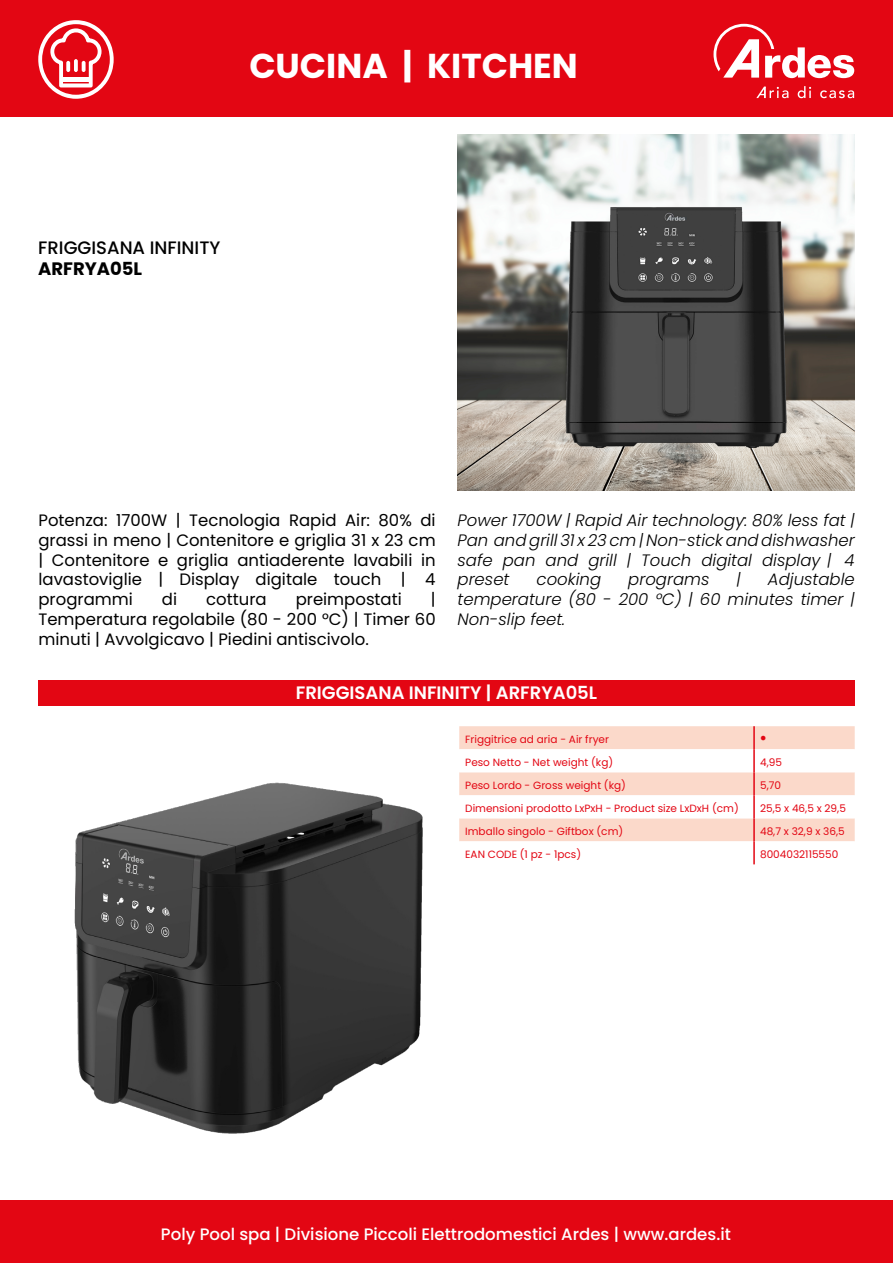
<style>
.page{position:relative;width:893px;height:1263px;background:#fff}
.page>*{position:absolute;margin:0;border:0;box-sizing:border-box;transform-origin:0 0}
.t1{font:700 34.5px "Poppins";color:#fff}
.t2{font:600 18px "Poppins";color:#fff}
.t3{font:500 18px "Poppins";color:#000}
.t4{font:700 18px "Poppins";color:#000}
.t5{font:16.5px/19.8px "Poppins";color:#000;text-align:justify}
.t6{font:italic 300 16.5px/19.8px "Poppins";color:#000;text-align:justify}
.t7{font:500 16.5px "Poppins";color:#fff}
.t8{font:10.5px "Poppins";color:#e30613}
.t9{font:10.5px "Impact";color:#e30613}
</style>
<div class="page">
<div style="left:0;top:0;width:893px;height:117px;background:#e30613"></div>
<svg style="left:713px;top:24px;width:141px;height:54px"></svg>
<svg style="left:756px;top:87px;width:32px;height:11px"></svg>
<svg style="left:798px;top:86px;width:13px;height:12px"></svg>
<svg style="left:820px;top:90px;width:34px;height:8px"></svg>
<svg style="left:38px;top:20px;width:76px;height:79px"></svg>
<hr style="left:61px;top:78px;width:30px;height:4px;background:#fff">
<svg style="left:66px;top:61px;width:4px;height:11px"></svg>
<svg style="left:74px;top:59px;width:4px;height:13px"></svg>
<svg style="left:82px;top:61px;width:4px;height:11px"></svg>
<div style="left:38px;top:680px;width:817px;height:26px;background:#e30613"></div>
<div style="left:459px;top:726px;width:396px;height:23px;background:#fbd9ca"></div>
<svg style="left:459px;top:772px;width:396px;height:69px;fill:#fbd9ca"></svg>
<hr style="left:753px;top:726px;width:2px;height:23px;background:#e30613">
<hr style="left:753px;top:749px;width:2px;height:23px;background:#e30613">
<hr style="left:753px;top:772px;width:2px;height:23px;background:#e30613">
<hr style="left:753px;top:795px;width:2px;height:23px;background:#e30613">
<hr style="left:753px;top:818px;width:2px;height:23px;background:#e30613">
<hr style="left:753px;top:841px;width:2px;height:23px;background:#e30613">
<div style="left:0;top:1200px;width:893px;height:63px;background:#e30613"></div>
<img style="left:74px;top:782px;width:349px;height:352px">
<img style="left:457px;top:135px;width:397px;height:356px">
<h1 class="t1" style="left:249px;top:46px;width:330px">CUCINA | KITCHEN</h1>
<p class="t3" style="left:38px;top:237px;width:184px">FRIGGISANA INFINITY</p>
<p class="t4" style="left:38px;top:259px;width:105px">ARFRYA05L</p>
<p class="t5" style="left:38px;top:510px;width:399px">Potenza: 1700W | Tecnologia Rapid Air: 80% di grassi in meno | Contenitore e griglia 31 x 23 cm | Contenitore e griglia antiaderente lavabili in lavastoviglie | Display digitale touch | 4 programmi</p>
<p class="t5" style="left:38px;top:589px;width:399px;text-indent:392px">| Temperatura regolabile (80 - 200 °C) | Timer 60 minuti | Avvolgicavo | Piedini antiscivolo.</p>
<p class="t5" style="left:162px;top:589px;width:17px">di</p>
<p class="t5" style="left:206px;top:589px;width:62px">cottura</p>
<p class="t5" style="left:296px;top:589px;width:108px">preimpostati</p>
<p class="t6" style="left:458px;top:510px;width:399px">Power 1700W | Rapid Air technology: 80% less fat | Pan and grill 31 x 23 cm | Non-stick and dishwasher safe pan and grill | Touch digital display | 4 preset</p>
<p class="t6" style="left:537px;top:570px;width:66px">cooking</p>
<p class="t6" style="left:628px;top:570px;width:83px">programs</p>
<p class="t6" style="left:736px;top:570px;width:6px">|</p>
<p class="t6" style="left:458px;top:570px;width:399px;text-indent:310px">Adjustable temperature (80 - 200 °C) | 60 minutes timer | Non-slip feet.</p>
<p class="t2" style="left:296px;top:682px;width:303px">FRIGGISANA INFINITY | ARFRYA05L</p>
<p class="t8" style="left:465px;top:733px;width:145px">Friggitrice ad aria - Air fryer</p>
<p class="t9" style="left:760px;top:728px;width:8px">●</p>
<p class="t8" style="left:465px;top:756px;width:149px">Peso Netto - Net weight (kg)</p>
<p class="t8" style="left:760px;top:756px;width:23px">4,95</p>
<p class="t8" style="left:465px;top:779px;width:162px">Peso Lordo - Gross weight (kg)</p>
<p class="t8" style="left:760px;top:779px;width:22px">5,70</p>
<p class="t8" style="left:465px;top:802px;width:275px">Dimensioni prodotto LxPxH - Product size LxDxH (cm)</p>
<p class="t8" style="left:760px;top:802px;width:87px">25,5 x 46,5 x 29,5</p>
<p class="t8" style="left:465px;top:826px;width:159px">Imballo singolo - Giftbox (cm)</p>
<p class="t8" style="left:760px;top:826px;width:86px">48,7 x 32,9 x 36,5</p>
<p class="t8" style="left:465px;top:849px;width:117px">EAN CODE (1 pz - 1pcs)</p>
<p class="t8" style="left:760px;top:849px;width:80px">8004032115550</p>
<p class="t7" style="left:161px;top:1224px;width:571px">Poly Pool spa | Divisione Piccoli Elettrodomestici Ardes | www.ardes.it</p>
</div>
